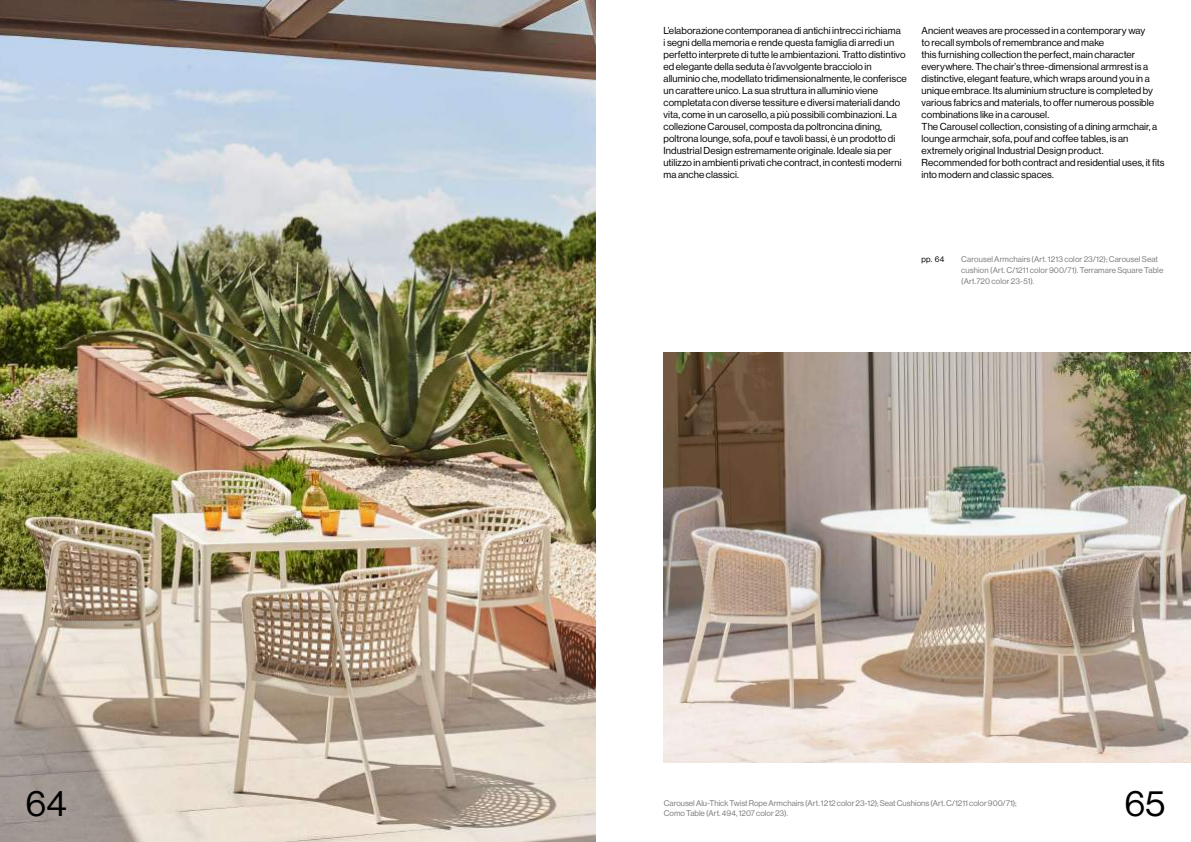
<style>
.page{position:relative;width:1191px;height:842px;background:#fff}
.page>*{position:absolute;margin:0;border:0;box-sizing:border-box;transform-origin:0 0}
.t1{font:36px "N Haas Grotesk DS Pro 55 Rg";color:#000}
.t2{font:9.9px/12px "N Haas Grotesk DS Pro 55 Rg";letter-spacing:.005em;color:#000}
.t3{font:8.1px/10.8px "N Haas Grotesk DS Pro 55 Rg";letter-spacing:.005em;color:#7b7b7a}
.t4{font:8.1px "N Haas Grotesk DS Pro 55 Rg";color:#000}
</style>
<div class="page">
<img style="left:663px;top:353px;width:528px;height:410px">
<img style="left:0;top:0;width:595px;height:842px">
<h1 class="t1" style="left:26px;top:783px;width:43px">64</h1>
<p class="t2" style="left:663px;top:25px;width:245px">L’elaborazione contemporanea di antichi intrecci richiama<br>i segni della memoria e rende questa famiglia di arredi un perfetto interprete di tutte le ambientazioni. Tratto distintivo ed elegante della seduta è l’avvolgente bracciolo in alluminio che, modellato tridimensionalmente, le conferisce un carattere unico. La sua struttura in alluminio viene completata con diverse tessiture e diversi materiali dando vita, come in un carosello, a più possibili combinazioni. La collezione Carousel, composta da poltroncina dining, poltrona lounge, sofa, pouf e tavoli bassi, è un prodotto di Industrial Design estremamente originale. Ideale sia per utilizzo in ambienti privati che contract, in contesti moderni ma anche classici.</p>
<p class="t2" style="left:921px;top:25px;width:244px">Ancient weaves are processed in a contemporary way<br>to recall symbols of remembrance and make<br>this furnishing collection the perfect, main character everywhere. The chair’s three-dimensional armrest is a distinctive, elegant feature, which wraps around you in a unique embrace. Its aluminium structure is completed by various fabrics and materials, to offer numerous possible combinations like in a carousel.<br>The Carousel collection, consisting of a dining armchair, a lounge armchair, sofa, pouf and coffee tables, is an extremely original Industrial Design product.<br>Recommended for both contract and residential uses, it fits into modern and classic spaces.</p>
<p class="t4" style="left:921px;top:255px;width:24px">pp. 64</p>
<p class="t3" style="left:961px;top:254px;width:203px">Carousel Armchairs (Art. 1213 color 23/12); Carousel Seat cushion (Art. C/1211 color 900/71). Terramare Square Table (Art.720 color 23-51).</p>
<p class="t3" style="left:664px;top:797px;width:354px">Carousel Alu-Thick Twist Rope Armchairs (Art. 1212 color 23-12); Seat Cushions (Art. C/1211 color 900/71);</p>
<p class="t3" style="left:664px;top:808px;width:126px">Como Table (Art. 494, 1207 color 23).</p>
<h1 class="t1" style="left:1124px;top:783px;width:42px">65</h1>
</div>
